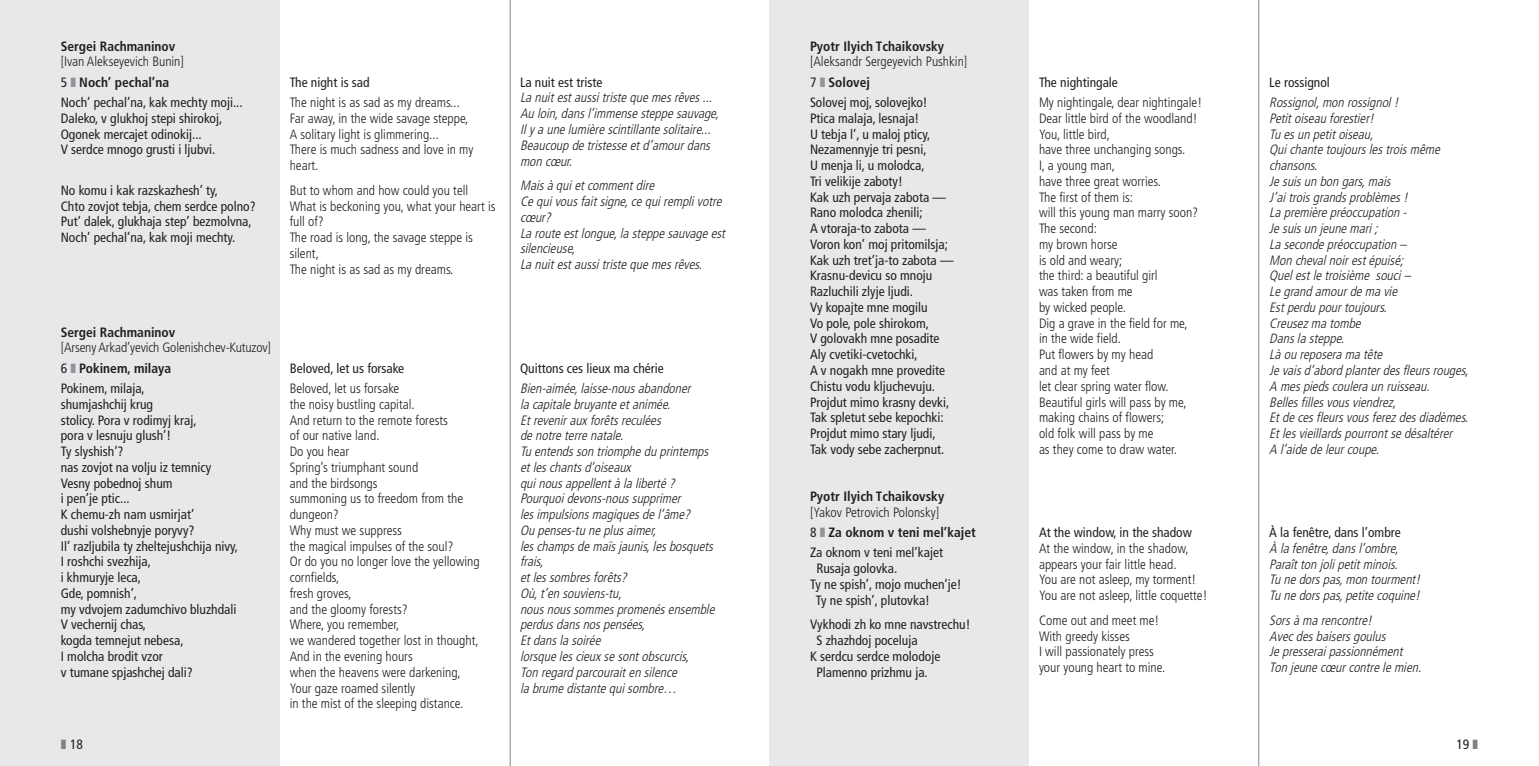
<style>
.page{position:relative;width:1539px;height:766px;background:#fff}
.page>*{position:absolute;margin:0;border:0;box-sizing:border-box;transform-origin:0 0}
.t1{font:300 condensed 13.5px/15.8px "Frutiger";color:#231f20}
.t2{font:italic 300 condensed 13.5px/15.8px "Frutiger";color:#231f20}
.t3{font:condensed 13.5px/15.8px "Frutiger";color:#231f20}
.t4{font:700 condensed 13.5px "Frutiger";color:#231f20}
.s1{font-weight:300}
.s2{color:#939598}
.s3{font-weight:700}
.s4{font-weight:400}
.s5{color:#808285}
</style>
<div class="page">
<div style="left:770px;top:0;width:259px;height:765px;background:#e7e8e9"></div>
<div style="left:0;top:0;width:280px;height:765px;background:#e7e8e9"></div>
<hr style="left:1258px;top:0;width:1px;height:765px;background:#939598">
<hr style="left:510px;top:0;width:1px;height:765px;background:#939598">
<p class="t4" style="left:61px;top:40px;width:116px">Sergei Rachmaninov</p>
<p class="t3" style="left:61px;top:53px;width:184px;line-height:20.2px"><span class="s1">[Ivan Alekseyevich Bunin]<br></span>5 <span class="s2">❚</span> <span class="s3">Noch’ pechal’na<br></span>Noch’ pechal’na, kak mechty moji...</p>
<p class="t3" style="left:61px;top:111px;width:163px">Daleko, v glukhoj stepi shirokoj,<br>Ogonek mercajet odinokij...<br>V serdce mnogo grusti i ljubvi.</p>
<p class="t3" style="left:61px;top:183px;width:197px">No komu i kak razskazhesh’ ty,<br>Chto zovjot tebja, chem serdce polno?<br>Put’ dalek, glukhaja step’ bezmolvna, Noch’ pechal’na, kak moji mechty.</p>
<p class="t3" style="left:290px;top:75px;width:81px">The night is sad</p>
<p class="t1" style="left:290px;top:95px;width:185px">The night is as sad as my dreams...<br>Far away, in the wide savage steppe,<br>A solitary light is glimmering...<br>There is much sadness and love in my heart.</p>
<p class="t1" style="left:290px;top:183px;width:207px">But to whom and how could you tell<br>What is beckoning you, what your heart is full of?<br>The road is long, the savage steppe is silent,<br>The night is as sad as my dreams.</p>
<p class="t4" style="left:61px;top:326px;width:116px">Sergei Rachmaninov</p>
<p class="t1" style="left:61px;top:338px;width:212px;line-height:20.2px">[Arseny Arkad’yevich Golenishchev-Kutuzov]<br><span class="s4">6</span> <span class="s2">❚</span> <span class="s3">Pokinem, milaya<br></span><span class="s4">Pokinem, milaja,</span></p>
<p class="t3" style="left:61px;top:397px;width:179px">shumjashchij krug<br>stolicy. Pora v rodimyj kraj,<br>pora v lesnuju glush’!<br>Ty slyshish’?<br>nas zovjot na volju iz temnicy<br>Vesny pobednoj shum<br>i pen’je ptic...<br>K chemu-zh nam usmirjat’<br>dushi volshebnyje poryvy?<br>Il’ razljubila ty zheltejushchija nivy,<br>I roshchi svezhija,<br>i khmuryje leca,<br>Gde, pomnish’,<br>my vdvojem zadumchivo bluzhdali<br>V vechernij chas,<br>kogda temnejut nebesa,<br>I molcha brodit vzor<br>v tumane spjashchej dali?</p>
<p class="t3" style="left:290px;top:361px;width:116px">Beloved, let us forsake</p>
<p class="t1" style="left:290px;top:381px;width:191px">Beloved, let us forsake<br>the noisy bustling capital.<br>And return to the remote forests<br>of our native land.<br>Do you hear<br>Spring’s triumphant sound<br>and the birdsongs<br>summoning us to freedom from the dungeon?<br>Why must we suppress<br>the magical impulses of the soul?<br>Or do you no longer love the yellowing cornfields,<br>fresh groves,<br>and the gloomy forests?<br>Where, you remember,<br>we wandered together lost in thought,<br>And in the evening hours<br>when the heavens were darkening,<br>Your gaze roamed silently<br>in the mist of the sleeping distance.</p>
<p class="t3" style="left:520px;top:75px;width:84px">La nuit est triste</p>
<p class="t2" style="left:520px;top:91px;width:203px">La nuit est aussi triste que mes rêves ...<br>Au loin, dans l’immense steppe sauvage, Il y a une lumière scintillante solitaire...<br>Beaucoup de tristesse et d’amour dans mon cœur.</p>
<p class="t2" style="left:520px;top:179px;width:209px">Mais à qui et comment dire<br>Ce qui vous fait signe, ce qui rempli votre cœur?<br>La route est longue, la steppe sauvage est silencieuse,<br>La nuit est aussi triste que mes rêves.</p>
<p class="t3" style="left:520px;top:361px;width:145px">Quittons ces lieux ma chérie</p>
<p class="t2" style="left:520px;top:381px;width:199px">Bien-aimée, laisse-nous abandoner<br>la capitale bruyante et animée.<br>Et revenir aux forêts reculées<br>de notre terre natale.<br>Tu entends son triomphe du printemps et les chants d’oiseaux<br>qui nous appellent à la liberté ?<br>Pourquoi devons-nous supprimer<br>les impulsions magiques de l’âme?<br>Ou penses-tu ne plus aimer,<br>les champs de maïs jaunis, les bosquets frais,<br>et les sombres forêts?<br>Où, t’en souviens-tu,<br>nous nous sommes promenés ensemble perdus dans nos pensées,<br>Et dans la soirée<br>lorsque les cieux se sont obscurcis,<br>Ton regard parcourait en silence<br>la brume distante qui sombre…</p>
<p class="t4" style="left:810px;top:40px;width:136px">Pyotr Ilyich Tchaikovsky</p>
<p class="t1" style="left:810px;top:53px;width:159px;line-height:20.2px">[Aleksandr Sergeyevich Pushkin]<br><span class="s4">7</span> <span class="s2">❚</span> <span class="s3">Solovej<br></span><span class="s4">Solovej moj, solovejko!</span></p>
<p class="t3" style="left:810px;top:111px;width:145px">Ptica malaja, lesnaja!<br>U tebja l’, u maloj pticy,<br>Nezamennyje tri pesni,<br>U menja li, u molodca,<br>Tri velikije zaboty!<br>Kak uzh pervaja zabota —<br>Rano molodca zhenili;<br>A vtoraja-to zabota —<br>Voron kon’ moj pritomilsja;<br>Kak uzh tret’ja-to zabota —<br>Krasnu-devicu so mnoju<br>Razluchili zlyje ljudi.<br>Vy kopajte mne mogilu<br>Vo pole, pole shirokom,<br>V golovakh mne posadite<br>Aly cvetiki-cvetochki,<br>A v nogakh mne provedite<br>Chistu vodu kljuchevuju.<br>Projdut mimo krasny devki,<br>Tak spletut sebe kepochki:<br>Projdut mimo stary ljudi,<br>Tak vody sebe zacherpnut.</p>
<p class="t4" style="left:810px;top:491px;width:136px">Pyotr Ilyich Tchaikovsky</p>
<p class="t1" style="left:810px;top:503px;width:167px;line-height:20.2px">[Yakov Petrovich Polonsky]<br><span class="s4">8</span> <span class="s2">❚</span> <span class="s3">Za oknom v teni mel’kajet<br></span><span class="s4">Za oknom v teni mel’kajet</span></p>
<p class="t3" style="left:816px;top:561px;width:82px">Rusaja golovka.</p>
<p class="t3" style="left:810px;top:577px;width:153px">Ty ne spish’, mojo muchen’je!</p>
<p class="t3" style="left:816px;top:593px;width:116px">Ty ne spish’, plutovka!</p>
<p class="t3" style="left:810px;top:617px;width:162px">Vykhodi zh ko mne navstrechu!</p>
<p class="t3" style="left:816px;top:633px;width:103px">S zhazhdoj poceluja</p>
<p class="t3" style="left:810px;top:649px;width:132px">K serdcu serdce molodoje</p>
<p class="t3" style="left:816px;top:665px;width:113px">Plamenno prizhmu ja.</p>
<p class="t3" style="left:1039px;top:75px;width:80px">The nightingale</p>
<p class="t1" style="left:1039px;top:95px;width:165px">My nightingale, dear nightingale!<br>Dear little bird of the woodland!<br>You, little bird,<br>have three unchanging songs.<br>I, a young man,<br>have three great worries.<br>The first of them is:<br>will this young man marry soon?<br>The second:<br>my brown horse<br>is old and weary;<br>the third: a beautiful girl<br>was taken from me<br>by wicked people.<br>Dig a grave in the field for me,<br>in the wide field.<br>Put flowers by my head<br>and at my feet<br>let clear spring water flow.<br>Beautiful girls will pass by me, making chains of flowers;<br>old folk will pass by me<br>as they come to draw water.</p>
<p class="t3" style="left:1039px;top:525px;width:155px">At the window, in the shadow</p>
<p class="t1" style="left:1039px;top:541px;width:170px">At the window, in the shadow, appears your fair little head.<br>You are not asleep, my torment!<br>You are not asleep, little coquette!</p>
<p class="t1" style="left:1039px;top:613px;width:128px">Come out and meet me!<br>With greedy kisses<br>I will passionately press your young heart to mine.</p>
<p class="t3" style="left:1269px;top:75px;width:62px">Le rossignol</p>
<p class="t2" style="left:1269px;top:95px;width:203px">Rossignol, mon rossignol !<br>Petit oiseau forestier!<br>Tu es un petit oiseau,<br>Qui chante toujours les trois même chansons.<br>Je suis un bon gars, mais<br>J’ai trois grands problèmes !<br>La première préoccupation -<br>Je suis un jeune mari ;<br>La seconde préoccupation –<br>Mon cheval noir est épuisé;<br>Quel est le troisième souci –<br>Le grand amour de ma vie<br>Est perdu pour toujours.<br>Creusez ma tombe<br>Dans la steppe.<br>Là ou reposera ma tête<br>Je vais d’abord planter des fleurs rouges,<br>A mes pieds coulera un ruisseau.<br>Belles filles vous viendrez,<br>Et de ces fleurs vous ferez des diadèmes.<br>Et les vieillards pourront se désaltérer<br>A l’aide de leur coupe.</p>
<p class="t3" style="left:1269px;top:525px;width:133px">À la fenêtre, dans l’ombre</p>
<p class="t2" style="left:1269px;top:541px;width:155px">À la fenêtre, dans l’ombre,<br>Paraît ton joli petit minois.<br>Tu ne dors pas, mon tourment!<br>Tu ne dors pas, petite coquine!</p>
<p class="t2" style="left:1269px;top:613px;width:156px">Sors à ma rencontre!<br>Avec des baisers goulus<br>Je presserai passionnément<br>Ton jeune cœur contre le mien.</p>
<p class="t3" style="left:61px;top:737px;width:24px"><span class="s5">❚</span> 18</p>
<p class="t3" style="left:1456px;top:737px;width:23px">19 <span class="s5">❚</span></p>
</div>
